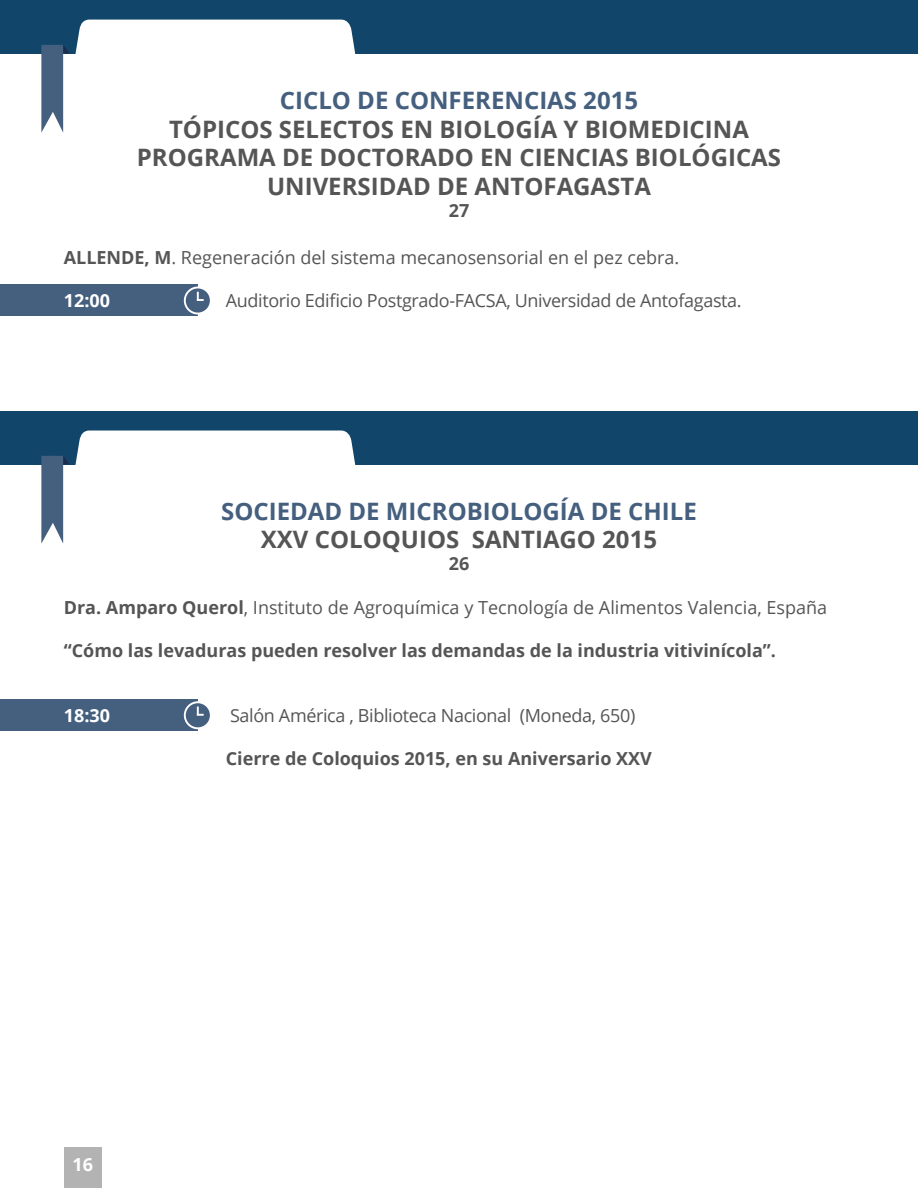
<style>
.page{position:relative;width:918px;height:1188px;background:#fff}
.page>*{position:absolute;margin:0;border:0;box-sizing:border-box;transform-origin:0 0}
.t1{font:700 24px/28.8px "Open Sans";color:#565556;text-align:center}
.t2{font:700 24px "Open Sans";color:#455f7f}
.t3{font:18px "Open Sans";color:#565556}
.t4{font:700 18px "Open Sans";color:#565556}
.t5{font:18px "Open Sans";letter-spacing:-.02em;color:#565556}
.t6{font:700 18px "Open Sans";color:#fff}
.s1{font-weight:700}
</style>
<div class="page">
<div style="left:64px;top:1148px;width:38px;height:40px;background:#b2b3b2"></div>
<div style="left:0;top:284px;width:198px;height:32px;background:#455f7f"></div>
<div style="left:185px;top:287px;width:26px;height:27px;background:#455f7f;border-radius:50%"></div>
<div style="left:184px;top:287px;width:28px;height:27px;border:2px solid #fff;border-radius:50%"></div>
<svg style="left:197px;top:292px;width:7px;height:9px"></svg>
<div style="left:0;top:0;width:918px;height:53px;background:#114569"></div>
<svg style="left:41px;top:20px;width:320px;height:113px"></svg>
<div style="left:0;top:699px;width:198px;height:32px;background:#455f7f"></div>
<svg style="left:185px;top:702px;width:26px;height:26px"></svg>
<div style="left:184px;top:701px;width:28px;height:28px;border:2px solid #fff;border-radius:50%"></div>
<svg style="left:197px;top:707px;width:7px;height:9px"></svg>
<div style="left:0;top:411px;width:918px;height:53px;background:#114569"></div>
<svg style="left:41px;top:431px;width:320px;height:113px"></svg>
<h1 class="t2" style="left:280px;top:83px;width:360px">CICLO DE CONFERENCIAS 2015</h1>
<h1 class="t1" style="left:137px;top:114px;width:646px">TÓPICOS SELECTOS EN BIOLOGÍA Y BIOMEDICINA<br>PROGRAMA DE DOCTORADO EN CIENCIAS BIOLÓGICAS<br>UNIVERSIDAD DE ANTOFAGASTA</h1>
<p class="t4" style="left:449px;top:197px;width:22px">27</p>
<p class="t3" style="left:64px;top:245px;width:617px"><span class="s1">ALLENDE, M</span>. Regeneración del sistema mecanosensorial en el pez cebra.</p>
<p class="t6" style="left:64px;top:288px;width:48px">12:00</p>
<p class="t5" style="left:226px;top:288px;width:517px">Auditorio Edificio Postgrado-FACSA, Universidad de Antofagasta.</p>
<h1 class="t2" style="left:221px;top:494px;width:477px">SOCIEDAD DE MICROBIOLOGÍA DE CHILE</h1>
<h1 class="t1" style="left:261px;top:525px;width:398px">XXV COLOQUIOS SANTIAGO 2015</h1>
<p class="t4" style="left:449px;top:551px;width:22px">26</p>
<p class="t3" style="left:64px;top:595px;width:765px"><span class="s1">Dra. Amparo Querol</span>, Instituto de Agroquímica y Tecnología de Alimentos Valencia, España</p>
<p class="t4" style="left:64px;top:638px;width:714px">“Cómo las levaduras pueden resolver las demandas de la industria vitivinícola”.</p>
<p class="t6" style="left:64px;top:702px;width:48px">18:30</p>
<p class="t5" style="left:230px;top:703px;width:407px">Salón América , Biblioteca Nacional (Moneda, 650)</p>
<p class="t4" style="left:226px;top:746px;width:428px">Cierre de Coloquios 2015, en su Aniversario XXV</p>
<p class="t6" style="left:73px;top:1151px;width:22px">16</p>
</div>
